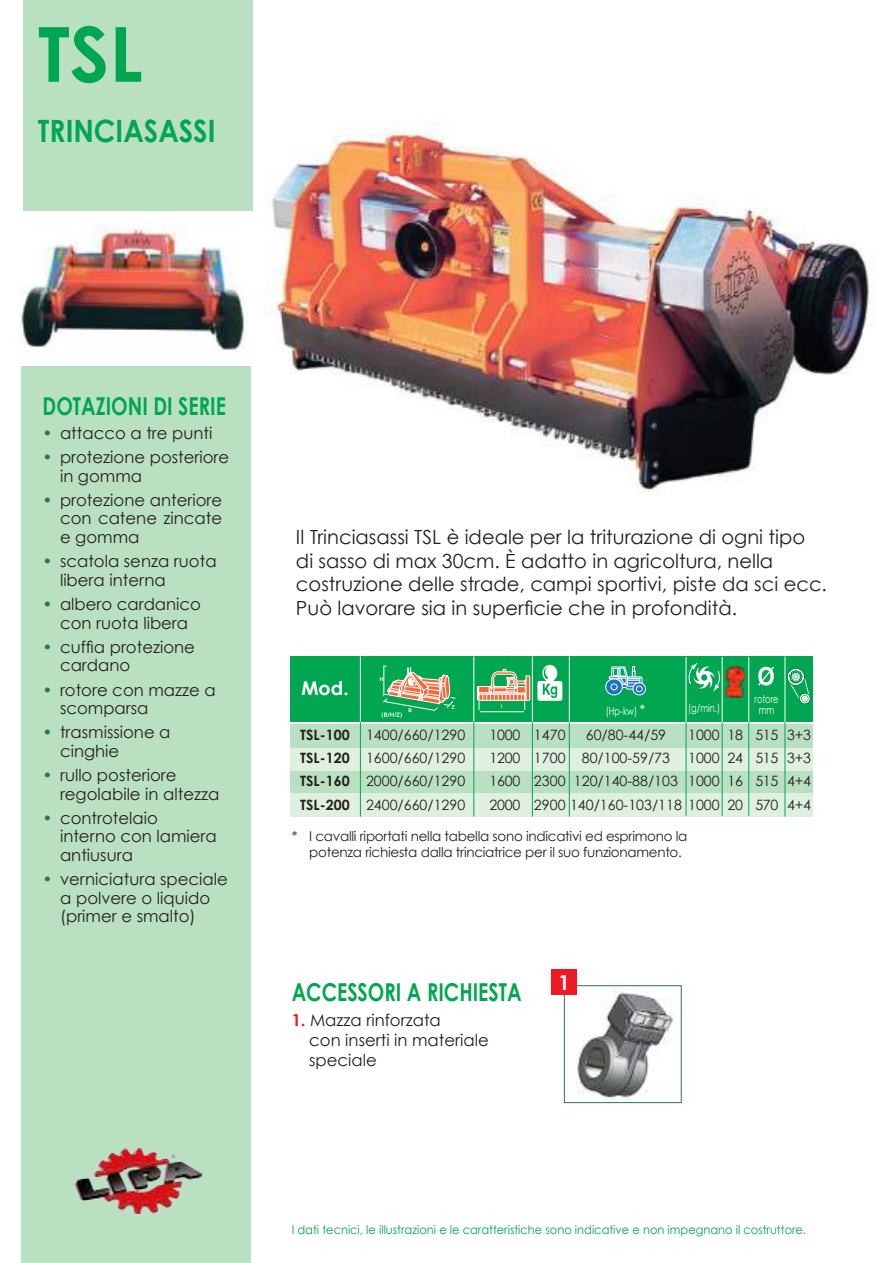
<style>
.page{position:relative;width:893px;height:1263px;background:#fff}
.page>*{position:absolute;margin:0;border:0;box-sizing:border-box;transform-origin:0 0}
.t1{font:700 76.05px "Century Gothic";color:#00a650}
.t2{font:700 30.75px "Century Gothic";color:#00a650;scale:.9 1}
.t3{font:700 24.6px "Century Gothic";color:#00a650;scale:.8 1}
.t4{font:700 20.55px "Century Gothic";color:#fff}
.t5{font:19.5px/23.4px "Century Gothic";color:#241f1f}
.t6{font:700 19.05px "Century Gothic";color:#fff}
.t7{font:16.5px/18.5px "Century Gothic";color:#241f1f}
.t8{font:14.25px/23.2px "Century Gothic";color:#241f1f;text-align:justify}
.t9{font:700 14.25px/23.2px "Century Gothic";color:#241f1f;text-align:justify}
.t10{font:13.5px/16.2px "Century Gothic";letter-spacing:-.02em;color:#241f1f}
.t11{font:12px "Century Gothic";color:#00a650;scale:.95 1}
.t12{font:11.1px/10.9px "Century Gothic";color:#fff;text-align:center;scale:.75 1}
.s1{color:#297556}
.s2{font-size:14.25px}
.s3{font-weight:700;color:#ef1923}
</style>
<div class="page">
<img style="left:21px;top:224px;width:226px;height:127px">
<img style="left:566px;top:988px;width:108px;height:113px">
<div style="left:564px;top:985px;width:117px;height:118px;border:1px solid #297556"></div>
<div style="left:552px;top:969px;width:25px;height:25px;background:#ef1923"></div>
<div style="left:21px;top:367px;width:230px;height:896px;background:#bae0c2"></div>
<div style="left:23px;top:0;width:229px;height:210px;background:#bae0c2"></div>
<img style="left:73px;top:1148px;width:129px;height:65px">
<img style="left:264px;top:122px;width:607px;height:371px">
<div style="left:290px;top:770px;width:598px;height:23px;background:#bae0c2"></div>
<div style="left:290px;top:793px;width:598px;height:23px;background:#dfefe0"></div>
<div style="left:290px;top:747px;width:598px;height:23px;background:#dfefe0"></div>
<div style="left:290px;top:724px;width:598px;height:23px;background:#bae0c2"></div>
<div style="left:290px;top:657px;width:524px;height:65px;background:#00a650"></div>
<svg style="left:786px;top:668px;width:25px;height:36px"></svg>
<svg style="left:758px;top:666px;width:16px;height:20px"></svg>
<svg style="left:537px;top:665px;width:25px;height:36px"></svg>
<hr style="left:360px;top:656px;width:1px;height:66px;background:#fff">
<hr style="left:474px;top:656px;width:1px;height:66px;background:#fff">
<hr style="left:532px;top:656px;width:1px;height:66px;background:#fff">
<hr style="left:569px;top:656px;width:1px;height:66px;background:#fff">
<hr style="left:686px;top:657px;width:1px;height:65px;background:#fff">
<hr style="left:722px;top:657px;width:1px;height:65px;background:#fff">
<hr style="left:748px;top:657px;width:1px;height:65px;background:#fff">
<hr style="left:785px;top:656px;width:1px;height:66px;background:#fff">
<hr style="left:360px;top:722px;width:1px;height:95px;background:#00a650">
<hr style="left:474px;top:722px;width:1px;height:95px;background:#00a650">
<hr style="left:532px;top:722px;width:1px;height:95px;background:#00a650">
<hr style="left:569px;top:722px;width:1px;height:95px;background:#00a650">
<hr style="left:686px;top:722px;width:1px;height:94px;background:#00a650">
<hr style="left:722px;top:722px;width:1px;height:94px;background:#00a650">
<hr style="left:748px;top:722px;width:1px;height:94px;background:#00a650">
<hr style="left:785px;top:722px;width:1px;height:95px;background:#00a650">
<hr style="left:813px;top:722px;width:1px;height:95px;background:#00a650">
<hr style="left:813px;top:657px;width:1px;height:65px;background:#fff">
<svg style="left:477px;top:669px;width:53px;height:43px"></svg>
<svg style="left:380px;top:666px;width:76px;height:52px"></svg>
<svg style="left:606px;top:679px;width:16px;height:16px"></svg>
<div style="left:605px;top:679px;width:18px;height:16px;border:1px solid #fff;border-radius:50%"></div>
<svg style="left:633px;top:683px;width:13px;height:12px"></svg>
<div style="left:633px;top:683px;width:13px;height:12px;border:1px solid #fff;border-radius:50%"></div>
<svg style="left:609px;top:666px;width:33px;height:26px"></svg>
<svg style="left:689px;top:662px;width:31px;height:30px"></svg>
<img style="left:725px;top:666px;width:19px;height:31px">
<div style="left:814px;top:654px;width:79px;height:167px;background:#fff"></div>
<h1 class="t1" style="left:38px;top:6px;width:106px">TSL</h1>
<h2 class="t2" style="left:38px;top:111px;width:199px">TRINCIASASSI</h2>
<h3 class="t3" style="left:43px;top:390px;width:231px">DOTAZIONI DI SERIE</h3>
<p class="t7" style="left:43px;top:423px;width:171px"><span class="s1">•</span> attacco a tre punti</p>
<p class="t7" style="left:60px;top:448px;width:171px;text-indent:-17px"><span class="s1">•</span> protezione posteriore in gomma</p>
<p class="t7" style="left:60px;top:491px;width:164px;text-align:justify;text-indent:-17px"><span class="s1">•</span> protezione anteriore con catene zincate e gomma</p>
<p class="t7" style="left:60px;top:552px;width:158px;text-indent:-17px"><span class="s1">•</span> scatola senza ruota libera interna</p>
<p class="t7" style="left:43px;top:595px;width:160px;text-align:center"><span class="s1">•</span> albero cardanico con ruota libera</p>
<p class="t7" style="left:60px;top:637px;width:136px;text-indent:-17px"><span class="s1">•</span> cuffia protezione cardano</p>
<p class="t7" style="left:60px;top:680px;width:157px;text-indent:-17px"><span class="s1">•</span> rotore con mazze a scomparsa</p>
<p class="t7" style="left:60px;top:723px;width:112px;text-indent:-17px"><span class="s1">•</span> trasmissione a cinghie</p>
<p class="t7" style="left:60px;top:766px;width:161px;text-indent:-17px"><span class="s1">•</span> rullo posteriore regolabile in altezza</p>
<p class="t7" style="left:60px;top:808px;width:158px;text-indent:-17px"><span class="s1">•</span> controtelaio interno con lamiera antiusura</p>
<p class="t7" style="left:60px;top:870px;width:169px;text-indent:-17px"><span class="s1">•</span> verniciatura speciale a polvere o liquido (primer e smalto)</p>
<p class="t5" style="left:296px;top:525px;width:533px">Il Trinciasassi TSL è ideale per la triturazione di ogni tipo di sasso di max 30cm. È adatto in agricoltura, nella costruzione delle strade, campi sportivi, piste da sci ecc.<br>Può lavorare sia in superficie che in profondità.</p>
<p class="t6" style="left:302px;top:676px;width:49px">Mod.</p>
<p class="t12" style="left:606px;top:705px;width:54px">(Hp-kw) <span class="s2">*</span></p>
<p class="t12" style="left:688px;top:703px;width:44px">(g/min.)</p>
<p class="t12" style="left:754px;top:693px;width:34px">rotore mm</p>
<p class="t8" style="left:574px;top:723px;width:105px;text-align:center">60/80-44/59<br>80/100-59/73<br>120/140-88/103</p>
<p class="t8" style="left:727px;top:723px;width:17px">18<br>24<br>16<br>20</p>
<p class="t8" style="left:755px;top:723px;width:25px">515<br>515<br>515<br>570</p>
<p class="t8" style="left:534px;top:723px;width:33px">1470<br>1700<br>2300</p>
<p class="t8" style="left:787px;top:723px;width:25px">3+3<br>3+3<br>4+4<br>4+4</p>
<p class="t9" style="left:300px;top:723px;width:51px">TSL-100<br>TSL-120<br>TSL-160<br>TSL-200</p>
<p class="t8" style="left:366px;top:723px;width:101px">1400/660/1290<br>1600/660/1290<br>2000/660/1290<br>2400/660/1290</p>
<p class="t8" style="left:489px;top:723px;width:32px">1000<br>1200<br>1600<br>2000</p>
<p class="t8" style="left:534px;top:723px;width:187px;text-align:right">1000<br>1000<br>1000<br>2900 140/160-103/118 1000</p>
<p class="t10" style="left:309px;top:828px;width:380px;text-indent:-17px">* I cavalli riportati nella tabella sono indicativi ed esprimono la potenza richiesta dalla trinciatrice per il suo funzionamento.</p>
<h3 class="t3" style="left:292px;top:976px;width:289px">ACCESSORI A RICHIESTA</h3>
<p class="t7" style="left:309px;top:1010px;width:181px;line-height:19.8px;text-indent:-17px"><span class="s3">1.</span> Mazza rinforzata<br>con inserti in materiale speciale</p>
<p class="t4" style="left:558px;top:969px;width:13px">1</p>
<p class="t11" style="left:292px;top:1222px;width:543px">I dati tecnici, le illustrazioni e le caratteristiche sono indicative e non impegnano il costruttore.</p>
</div>
